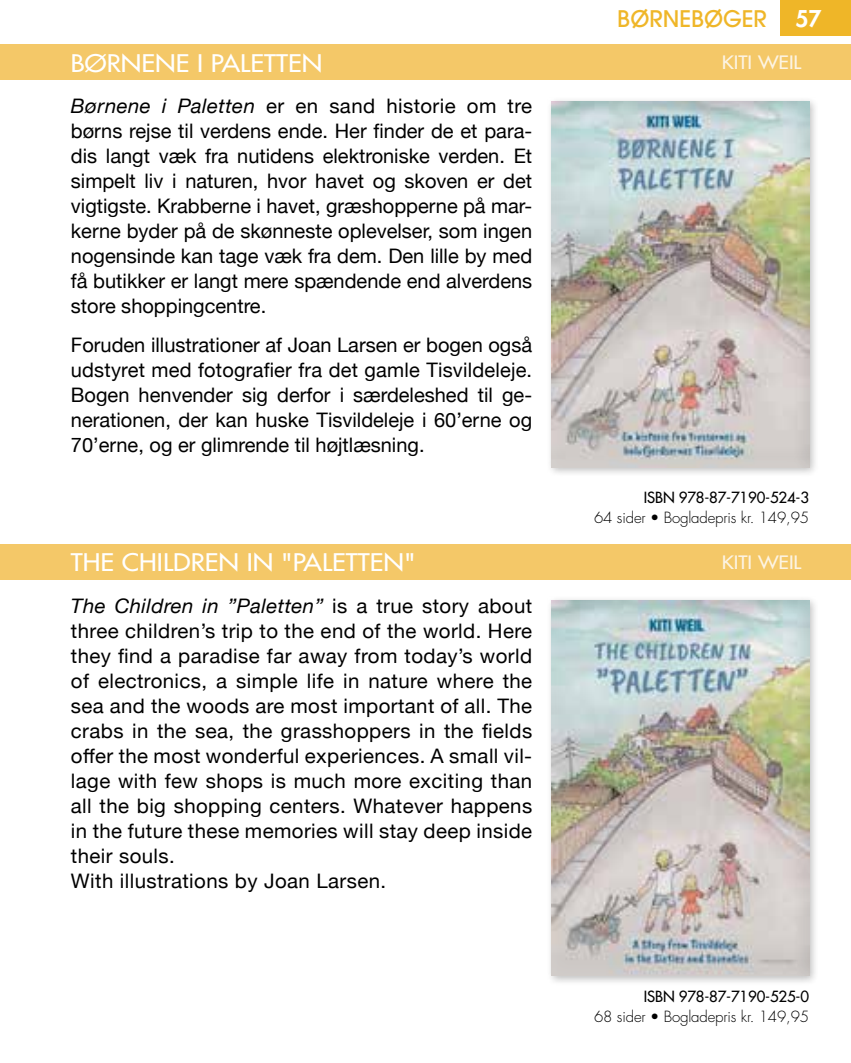
<style>
.page{position:relative;width:851px;height:1063px;background:#fff}
.page>*{position:absolute;margin:0;border:0;box-sizing:border-box;transform-origin:0 0}
.t1{font:23.5px "Futura";color:#fff;scale:1.11 1}
.t2{font:500 22.5px "Avant Garde";color:#efb628}
.t3{font:800 22.5px "Futura";color:#fff}
.t4{font:20px/25px "Helvetica Neue";letter-spacing:.02em;color:#000;text-align:justify}
.t5{font:18px "Futura";color:#fdf4e3;scale:1.11 1}
.t6{font:300 15px "Futura";letter-spacing:-.01em;color:#000}
.t7{font:15px "Futura";letter-spacing:-.01em;color:#000}
.s1{font-style:italic}
</style>
<div class="page">
<div style="left:780px;top:0;width:70px;height:35px;background:#efb628"></div>
<div style="left:0;top:45px;width:850px;height:35px;background:#f4c868"></div>
<div style="left:0;top:544px;width:850px;height:36px;background:#f4c868"></div>
<div style="left:546px;top:96px;width:273px;height:381px;background:#000;opacity:.25"></div>
<div style="left:551px;top:99px;width:262px;height:382px;background:#000;opacity:.15"></div>
<div style="left:546px;top:595px;width:273px;height:391px;background:#000;opacity:.25"></div>
<div style="left:551px;top:598px;width:262px;height:383px;background:#000;opacity:.15"></div>
<p class="t1" style="left:71px;top:48px;width:228px">BØRNENE I PALETTEN</p>
<p class="t4" style="left:71px;top:95px;width:462px"><span class="s1">Børnene i Paletten</span> er en sand historie om tre børns rejse til verdens ende. Her finder de et para&shy;dis langt væk fra nutidens elektroniske verden. Et simpelt liv i naturen, hvor havet og skoven er det vigtigste. Krabberne i havet, græshopperne på mar&shy;kerne byder på de skønneste oplevelser, som ingen nogensinde kan tage væk fra dem. Den lille by med få butikker er langt mere spændende end alverdens store shoppingcentre.</p>
<p class="t4" style="left:71px;top:334px;width:462px">Foruden illustrationer af Joan Larsen er bogen også udstyret med fotografier fra det gamle Tisvildeleje.<br>Bogen henvender sig derfor i særdeleshed til ge&shy;nerationen, der kan huske Tisvildeleje i 60’erne og 70’erne, og er glimrende til højtlæsning.</p>
<p class="t1" style="left:71px;top:547px;width:312px">THE CHILDREN IN "PALETTEN"</p>
<p class="t4" style="left:71px;top:594px;width:463px;text-align:left"><span class="s1">The Children in ”Paletten”</span> is a true story about three children’s trip to the end of the world. Here they find a paradise far away from today’s world of electronics, a simple life in nature where the sea and the woods are most important of all. The crabs in the sea, the grasshoppers in the fields offer the most wonderful experiences. A small vil&shy;lage with few shops is much more exciting than all the big shopping centers. Whatever happens in the future these memories will stay deep inside their souls.<br>With illustrations by Joan Larsen.</p>
<p class="t2" style="left:617px;top:4px;width:151px">BØRNEBØGER</p>
<p class="t3" style="left:795px;top:3px;width:28px">57</p>
<p class="t5" style="left:721px;top:51px;width:73px">KITI WEIL</p>
<p class="t7" style="left:643px;top:487px;width:167px">ISBN 978-87-7190-524-3</p>
<p class="t6" style="left:594px;top:508px;width:216px">64 sider • Bogladepris kr. 149,95</p>
<p class="t5" style="left:721px;top:550px;width:73px">KITI WEIL</p>
<p class="t7" style="left:643px;top:987px;width:167px">ISBN 978-87-7190-525-0</p>
<p class="t6" style="left:594px;top:1007px;width:216px">68 sider • Bogladepris kr. 149,95</p>
</div>
